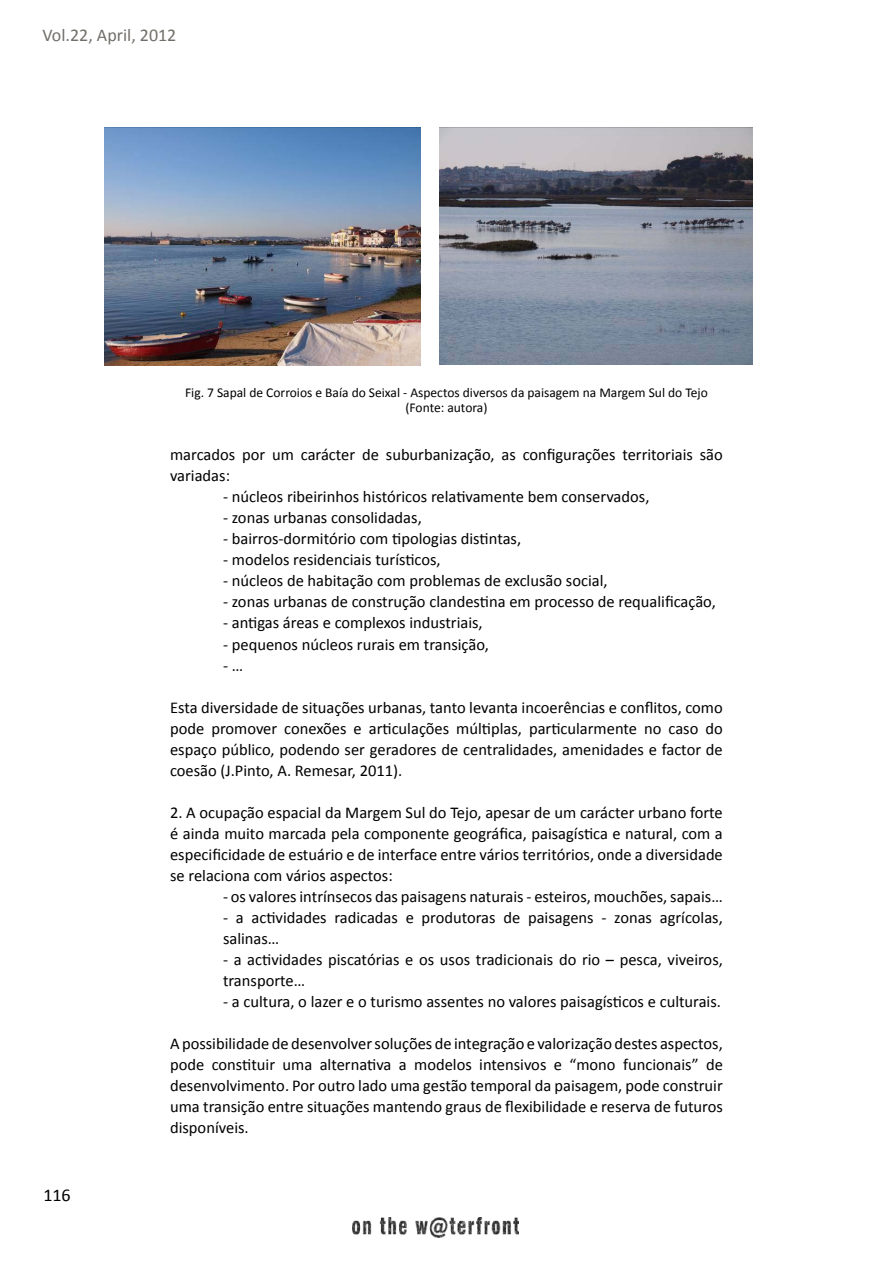
<style>
.page{position:relative;width:893px;height:1263px;background:#fff}
.page>*{position:absolute;margin:0;border:0;box-sizing:border-box;transform-origin:0 0}
.t1{font:18px "Calibri";color:#726e69}
.t2{font:18px "Calibri";color:#000}
.t3{font:16.5px/21px "Calibri";color:#000}
.t4{font:13.5px/15px "Calibri";color:#000;text-align:center}
</style>
<div class="page">
<img style="left:352px;top:1218px;width:167px;height:19px">
<img style="left:105px;top:128px;width:316px;height:238px">
<img style="left:439px;top:128px;width:314px;height:237px">
<p class="t1" style="left:43px;top:24px;width:135px">Vol.22, April, 2012</p>
<p class="t4" style="left:185px;top:385px;width:524px">Fig. 7 Sapal de Corroios e Baía do Seixal - Aspectos diversos da paisagem na Margem Sul do Tejo (Fonte: autora)</p>
<p class="t2" style="left:43px;top:1184px;width:29px">116</p>
<p class="t3" style="left:170px;top:444px;width:554px">marcados por um carácter de suburbanização, as configurações territoriais são variadas:</p>
<p class="t3" style="left:223px;top:486px;width:428px">- núcleos ribeirinhos históricos relativamente bem conservados,</p>
<p class="t3" style="left:223px;top:507px;width:200px">- zonas urbanas consolidadas,</p>
<p class="t3" style="left:223px;top:528px;width:300px">- bairros-dormitório com tipologias distintas,</p>
<p class="t3" style="left:223px;top:549px;width:219px">- modelos residenciais turísticos,</p>
<p class="t3" style="left:223px;top:570px;width:386px">- núcleos de habitação com problemas de exclusão social,</p>
<p class="t3" style="left:223px;top:591px;width:494px">- zonas urbanas de construção clandestina em processo de requalificação,</p>
<p class="t3" style="left:223px;top:612px;width:261px">- antigas áreas e complexos industriais,</p>
<p class="t3" style="left:223px;top:633px;width:267px">- pequenos núcleos rurais em transição,</p>
<p class="t3" style="left:223px;top:655px;width:22px">- …</p>
<p class="t3" style="left:170px;top:696px;width:554px;text-align:justify">Esta diversidade de situações urbanas, tanto levanta incoerências e conflitos, como pode promover conexões e articulações múltiplas, particularmente no caso do espaço público, podendo ser geradores de centralidades, amenidades e factor de coesão (J.Pinto, A. Remesar, 2011).</p>
<p class="t3" style="left:170px;top:802px;width:554px;text-align:justify">2. A ocupação espacial da Margem Sul do Tejo, apesar de um carácter urbano forte é ainda muito marcada pela componente geográfica, paisagística e natural, com a especificidade de estuário e de interface entre vários territórios, onde a diversidade se relaciona com vários aspectos:</p>
<p class="t3" style="left:223px;top:886px;width:501px">- os valores intrínsecos das paisagens naturais - esteiros, mouchões, sapais…</p>
<p class="t3" style="left:223px;top:907px;width:501px">- a actividades radicadas e produtoras de paisagens - zonas agrícolas, salinas…</p>
<p class="t3" style="left:223px;top:949px;width:501px">- a actividades piscatórias e os usos tradicionais do rio – pesca, viveiros, transporte…</p>
<p class="t3" style="left:223px;top:991px;width:499px">- a cultura, o lazer e o turismo assentes no valores paisagísticos e culturais.</p>
<p class="t3" style="left:170px;top:1033px;width:554px;text-align:justify">A possibilidade de desenvolver soluções de integração e valorização destes aspectos, pode constituir uma alternativa a modelos intensivos e “mono funcionais” de desenvolvimento. Por outro lado uma gestão temporal da paisagem, pode construir uma transição entre situações mantendo graus de flexibilidade e reserva de futuros disponíveis.</p>
</div>
